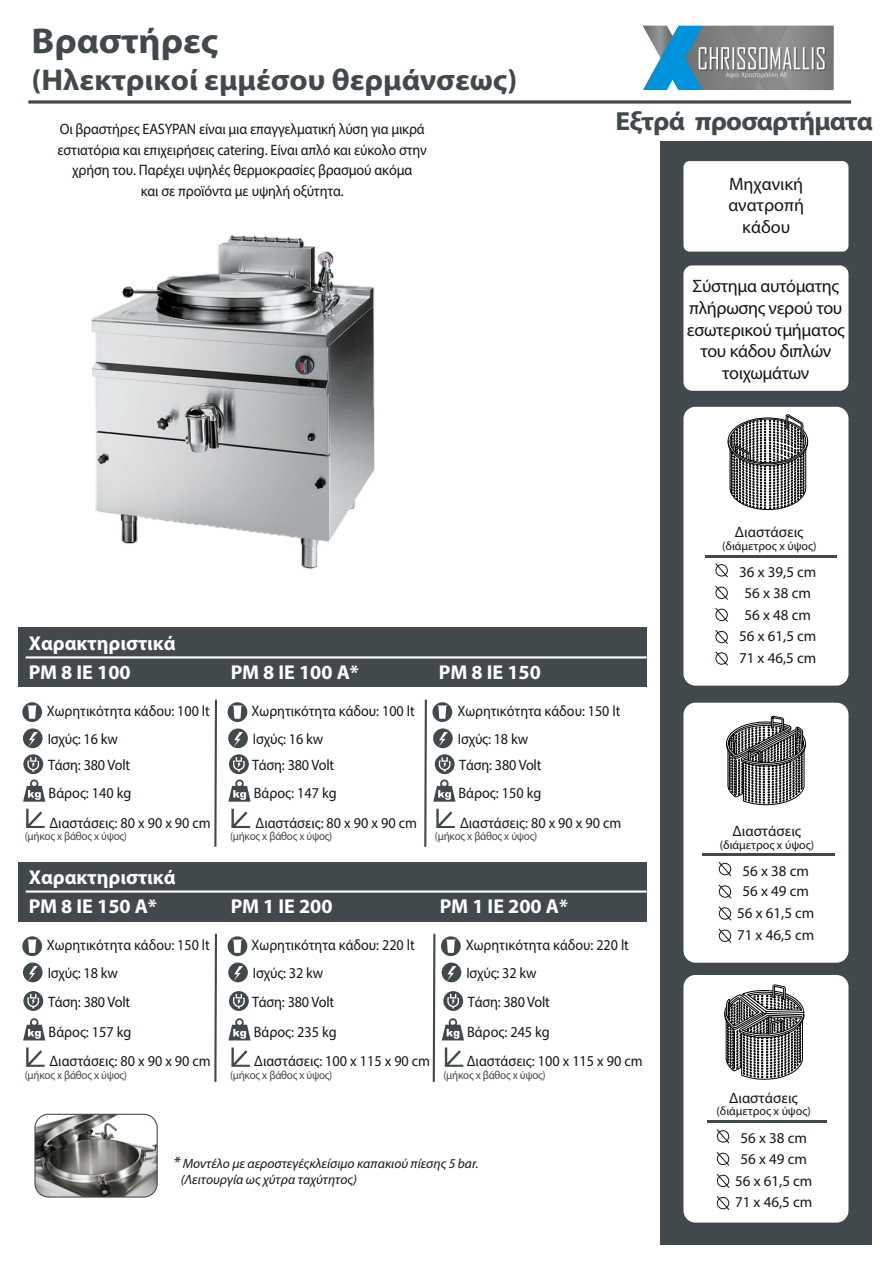
<style>
.page{position:relative;width:893px;height:1263px;background:#fff}
.page>*{position:absolute;margin:0;border:0;box-sizing:border-box;transform-origin:0 0}
.t1{font:700 36px "Myriad Pro";color:#41494d;scale:1.05 1}
.t2{font:700 30px "Myriad Pro";color:#41494d;scale:1.05 1}
.t3{font:700 26.25px "Myriad Pro";letter-spacing:-.03em;color:#41494d;scale:1.05 1}
.t4{font:700 20.1px "Myriad Pro";color:#fff}
.t5{font:18px/21.6px "Myriad Pro";letter-spacing:-.02em;color:#151616;text-align:center}
.t6{font:18px/21.6px "Myriad Pro";color:#151616;text-align:center}
.t7{font:15.15px/20.5px "Myriad Pro";color:#151616;text-align:center;scale:.94 1}
.t8{font:15.15px/27.8px "Myriad Pro";color:#151616;scale:.93 1}
.t9{font:15px/21.3px "Myriad Pro";color:#151616;text-align:center}
.t10{font:italic 13.5px/16.8px "Myriad Pro";color:#151616}
.t11{font:12px "Myriad Pro";color:#151616}
.t12{font:11.7px "Myriad Pro";letter-spacing:-.025em;color:#41494d;scale:.94 1}
.s1{font-size:16.5px}
</style>
<div class="page">
<svg style="left:28px;top:100px;width:823px;height:4px;fill:#888d8f"></svg>
<img style="left:643px;top:26px;width:191px;height:64px">
<div style="left:18px;top:628px;width:629px;height:59px;background:#41494d"></div>
<div style="left:22px;top:702px;width:20px;height:20px;background:#41494d;border-radius:50%"></div>
<svg style="left:27px;top:705px;width:10px;height:14px"></svg>
<div style="left:23px;top:728px;width:20px;height:20px;background:#41494d;border-radius:50%"></div>
<svg style="left:28px;top:732px;width:10px;height:15px"></svg>
<svg style="left:26px;top:809px;width:19px;height:19px"></svg>
<svg style="left:23px;top:779px;width:22px;height:23px"></svg>
<hr style="left:26px;top:656px;width:621px;height:2px;background:#fff">
<svg style="left:214px;top:699px;width:3px;height:148px"></svg>
<div style="left:228px;top:702px;width:19px;height:20px;background:#41494d;border-radius:50%"></div>
<svg style="left:232px;top:705px;width:10px;height:14px"></svg>
<svg style="left:228px;top:728px;width:20px;height:20px"></svg>
<svg style="left:234px;top:732px;width:9px;height:15px"></svg>
<svg style="left:231px;top:809px;width:19px;height:19px"></svg>
<svg style="left:228px;top:779px;width:23px;height:23px"></svg>
<img style="left:92px;top:235px;width:282px;height:333px">
<div style="left:18px;top:862px;width:629px;height:59px;background:#41494d"></div>
<div style="left:22px;top:936px;width:20px;height:20px;background:#41494d;border-radius:50%"></div>
<svg style="left:27px;top:939px;width:10px;height:14px"></svg>
<svg style="left:23px;top:962px;width:20px;height:20px"></svg>
<svg style="left:28px;top:966px;width:10px;height:15px"></svg>
<svg style="left:26px;top:1047px;width:19px;height:20px"></svg>
<svg style="left:23px;top:1018px;width:22px;height:22px"></svg>
<hr style="left:26px;top:890px;width:621px;height:3px;background:#fff">
<svg style="left:214px;top:933px;width:3px;height:149px"></svg>
<div style="left:228px;top:936px;width:19px;height:20px;background:#41494d;border-radius:50%"></div>
<svg style="left:232px;top:939px;width:10px;height:14px"></svg>
<div style="left:228px;top:962px;width:20px;height:20px;background:#41494d;border-radius:50%"></div>
<svg style="left:234px;top:966px;width:9px;height:15px"></svg>
<svg style="left:231px;top:1047px;width:19px;height:20px"></svg>
<svg style="left:228px;top:1018px;width:23px;height:22px"></svg>
<div style="left:441px;top:936px;width:20px;height:20px;background:#41494d;border-radius:50%"></div>
<svg style="left:446px;top:939px;width:10px;height:14px"></svg>
<div style="left:442px;top:962px;width:19px;height:20px;background:#41494d;border-radius:50%"></div>
<svg style="left:447px;top:966px;width:9px;height:15px"></svg>
<svg style="left:445px;top:1047px;width:18px;height:20px"></svg>
<svg style="left:442px;top:1018px;width:22px;height:22px"></svg>
<svg style="left:432px;top:933px;width:4px;height:149px"></svg>
<img style="left:35px;top:1114px;width:122px;height:83px;border-radius:14px">
<div style="left:34px;top:1114px;width:124px;height:83px;border:1px solid #41494d;border-radius:14px"></div>
<svg style="left:23px;top:754px;width:20px;height:20px"></svg>
<svg style="left:27px;top:757px;width:12px;height:15px"></svg>
<svg style="left:229px;top:754px;width:20px;height:20px"></svg>
<svg style="left:233px;top:757px;width:12px;height:15px"></svg>
<svg style="left:424px;top:699px;width:31px;height:148px"></svg>
<svg style="left:23px;top:991px;width:20px;height:20px"></svg>
<svg style="left:27px;top:994px;width:12px;height:14px"></svg>
<div style="left:229px;top:991px;width:20px;height:20px;background:#41494d;border-radius:50%"></div>
<svg style="left:233px;top:994px;width:12px;height:14px"></svg>
<svg style="left:443px;top:991px;width:20px;height:20px"></svg>
<svg style="left:447px;top:994px;width:12px;height:14px"></svg>
<div style="left:660px;top:141px;width:212px;height:1104px;background:#41494d"></div>
<div style="left:680px;top:158px;width:172px;height:97px;background:#fff;border:3px solid #41494d;border-radius:8px"></div>
<div style="left:680px;top:262px;width:172px;height:132px;background:#fff;border:3px solid #41494d;border-radius:10px"></div>
<div style="left:682px;top:405px;width:168px;height:282px;background:#fff;border-radius:14px"></div>
<svg style="left:727px;top:414px;width:81px;height:96px"></svg>
<div style="left:680px;top:404px;width:172px;height:285px;border:3px solid #41494d;border-radius:14px"></div>
<svg style="left:715px;top:563px;width:13px;height:15px"></svg>
<svg style="left:715px;top:586px;width:13px;height:14px"></svg>
<svg style="left:715px;top:607px;width:13px;height:15px"></svg>
<svg style="left:715px;top:630px;width:13px;height:36px"></svg>
<hr style="left:705px;top:555px;width:132px;height:3px;background:#41494d">
<div style="left:682px;top:701px;width:168px;height:263px;background:#fff;border-radius:14px"></div>
<svg style="left:726px;top:715px;width:80px;height:91px"></svg>
<div style="left:680px;top:699px;width:172px;height:267px;border:3px solid #41494d;border-radius:14px"></div>
<svg style="left:718px;top:862px;width:14px;height:14px"></svg>
<svg style="left:718px;top:884px;width:14px;height:15px"></svg>
<svg style="left:718px;top:906px;width:14px;height:15px"></svg>
<svg style="left:718px;top:928px;width:14px;height:15px"></svg>
<hr style="left:702px;top:853px;width:133px;height:3px;background:#41494d">
<div style="left:682px;top:973px;width:168px;height:251px;background:#fff;border-radius:14px"></div>
<svg style="left:724px;top:984px;width:81px;height:96px"></svg>
<div style="left:680px;top:972px;width:172px;height:254px;border:3px solid #41494d;border-radius:14px"></div>
<svg style="left:716px;top:1129px;width:14px;height:15px"></svg>
<svg style="left:716px;top:1152px;width:14px;height:14px"></svg>
<svg style="left:716px;top:1173px;width:14px;height:15px"></svg>
<svg style="left:716px;top:1196px;width:14px;height:15px"></svg>
<hr style="left:707px;top:1120px;width:120px;height:3px;background:#41494d">
<h1 class="t1" style="left:32px;top:26px;width:179px">Βραστήρες</h1>
<h2 class="t2" style="left:32px;top:68px;width:464px">(Ηλεκτρικοί εμμέσου θερμάνσεως)</h2>
<p class="t7" style="left:58px;top:120px;width:394px">Οι βραστήρες EASYPAN είναι μια επαγγελματική λύση για μικρά εστιατόρια και επιχειρήσεις catering. Είναι απλό και εύκολο στην χρήση του. Παρέχει υψηλές θερμοκρασίες βρασμού ακόμα<br>και σε προϊόντα με υψηλή οξύτητα.</p>
<h3 class="t3" style="left:615px;top:110px;width:247px">Εξτρά προσαρτήματα</h3>
<p class="t6" style="left:728px;top:174px;width:77px">Μηχανική ανατροπή κάδου</p>
<p class="t5" style="left:687px;top:277px;width:159px">Σύστημα αυτόματης πλήρωσης νερού του εσωτερικού τμήματος του κάδου διπλών τοιχωμάτων</p>
<h3 class="t4" style="left:29px;top:635px;width:148px">Χαρακτηριστικά</h3>
<h3 class="t4" style="left:29px;top:663px;width:103px">PM 8 IΕ 100</h3>
<h3 class="t4" style="left:231px;top:663px;width:130px">PM 8 IΕ 100 A*</h3>
<p class="t8" style="left:252px;top:698px;width:177px">Χωρητικότητα κάδου: 100 lt<br>Ισχύς: 16 kw</p>
<p class="t8" style="left:47px;top:698px;width:177px">Χωρητικότητα κάδου: 100 lt<br>Ισχύς: 16 kw</p>
<h3 class="t4" style="left:439px;top:663px;width:103px">PM 8 IΕ 150</h3>
<p class="t8" style="left:457px;top:698px;width:177px">Χωρητικότητα κάδου: 150 lt<br>Ισχύς: 18 kw</p>
<p class="t7" style="left:48px;top:756px;width:89px">Τάση: 380 Volt</p>
<p class="t7" style="left:252px;top:756px;width:89px">Τάση: 380 Volt</p>
<p class="t7" style="left:459px;top:756px;width:89px">Τάση: 380 Volt</p>
<p class="t7" style="left:49px;top:784px;width:90px">Βάρος: 140 kg</p>
<p class="t7" style="left:254px;top:784px;width:90px">Βάρος: 147 kg</p>
<p class="t7" style="left:459px;top:784px;width:90px">Βάρος: 150 kg</p>
<p class="t7" style="left:49px;top:813px;width:173px">Διαστάσεις: 80 x 90 x 90 cm</p>
<p class="t12" style="left:25px;top:831px;width:110px">(μήκος x βάθος x ύψος)</p>
<p class="t7" style="left:256px;top:813px;width:173px">Διαστάσεις: 80 x 90 x 90 cm</p>
<p class="t12" style="left:230px;top:831px;width:110px">(μήκος x βάθος x ύψος)</p>
<p class="t7" style="left:460px;top:813px;width:173px">Διαστάσεις: 80 x 90 x 90 cm</p>
<p class="t12" style="left:435px;top:831px;width:110px">(μήκος x βάθος x ύψος)</p>
<h3 class="t4" style="left:29px;top:869px;width:148px">Χαρακτηριστικά</h3>
<h3 class="t4" style="left:29px;top:897px;width:130px">PM 8 IΕ 150 A*</h3>
<h3 class="t4" style="left:231px;top:897px;width:103px">PM 1 IΕ 200</h3>
<p class="t8" style="left:252px;top:932px;width:177px">Χωρητικότητα κάδου: 220 lt<br>Ισχύς: 32 kw</p>
<p class="t8" style="left:47px;top:932px;width:177px">Χωρητικότητα κάδου: 150 lt<br>Ισχύς: 18 kw</p>
<h3 class="t4" style="left:440px;top:897px;width:130px">PM 1 IΕ 200 A*</h3>
<p class="t8" style="left:466px;top:932px;width:177px">Χωρητικότητα κάδου: 220 lt<br>Ισχύς: 32 kw</p>
<p class="t7" style="left:48px;top:992px;width:89px">Τάση: 380 Volt</p>
<p class="t7" style="left:252px;top:992px;width:89px">Τάση: 380 Volt</p>
<p class="t7" style="left:468px;top:992px;width:89px">Τάση: 380 Volt</p>
<p class="t7" style="left:49px;top:1023px;width:90px">Βάρος: 157 kg</p>
<p class="t7" style="left:49px;top:1052px;width:173px">Διαστάσεις: 80 x 90 x 90 cm</p>
<p class="t12" style="left:25px;top:1070px;width:110px">(μήκος x βάθος x ύψος)</p>
<p class="t7" style="left:254px;top:1023px;width:90px">Βάρος: 235 kg</p>
<p class="t7" style="left:254px;top:1052px;width:189px">Διαστάσεις: 100 x 115 x 90 cm</p>
<p class="t12" style="left:230px;top:1070px;width:110px">(μήκος x βάθος x ύψος)</p>
<p class="t7" style="left:467px;top:1023px;width:90px">Βάρος: 245 kg</p>
<p class="t7" style="left:467px;top:1052px;width:189px">Διαστάσεις: 100 x 115 x 90 cm</p>
<p class="t12" style="left:443px;top:1070px;width:110px">(μήκος x βάθος x ύψος)</p>
<p class="t10" style="left:181px;top:1156px;width:299px;text-indent:-7px"><span class="s1">*</span> Μοντέλο με αεροστεγέςκλείσιμο καπακιού πίεσης 5 bar. (Λειτουργία ως χύτρα ταχύτητος)</p>
<p class="t9" style="left:735px;top:522px;width:70px">Διαστάσεις</p>
<p class="t9" style="left:739px;top:562px;width:79px">36 x 39,5 cm<br>56 x 38 cm<br>56 x 48 cm<br>56 x 61,5 cm<br>71 x 46,5 cm</p>
<p class="t11" style="left:722px;top:541px;width:96px">(διάμετρος x ύψος)</p>
<p class="t9" style="left:733px;top:822px;width:70px">Διαστάσεις</p>
<p class="t9" style="left:737px;top:861px;width:79px">56 x 38 cm<br>56 x 49 cm<br>56 x 61,5 cm<br>71 x 46,5 cm</p>
<p class="t11" style="left:720px;top:840px;width:96px">(διάμετρος x ύψος)</p>
<p class="t9" style="left:729px;top:1088px;width:70px">Διαστάσεις</p>
<p class="t11" style="left:716px;top:1106px;width:96px">(διάμετρος x ύψος)</p>
<p class="t9" style="left:735px;top:1129px;width:79px">56 x 38 cm<br>56 x 49 cm<br>56 x 61,5 cm<br>71 x 46,5 cm</p>
</div>
